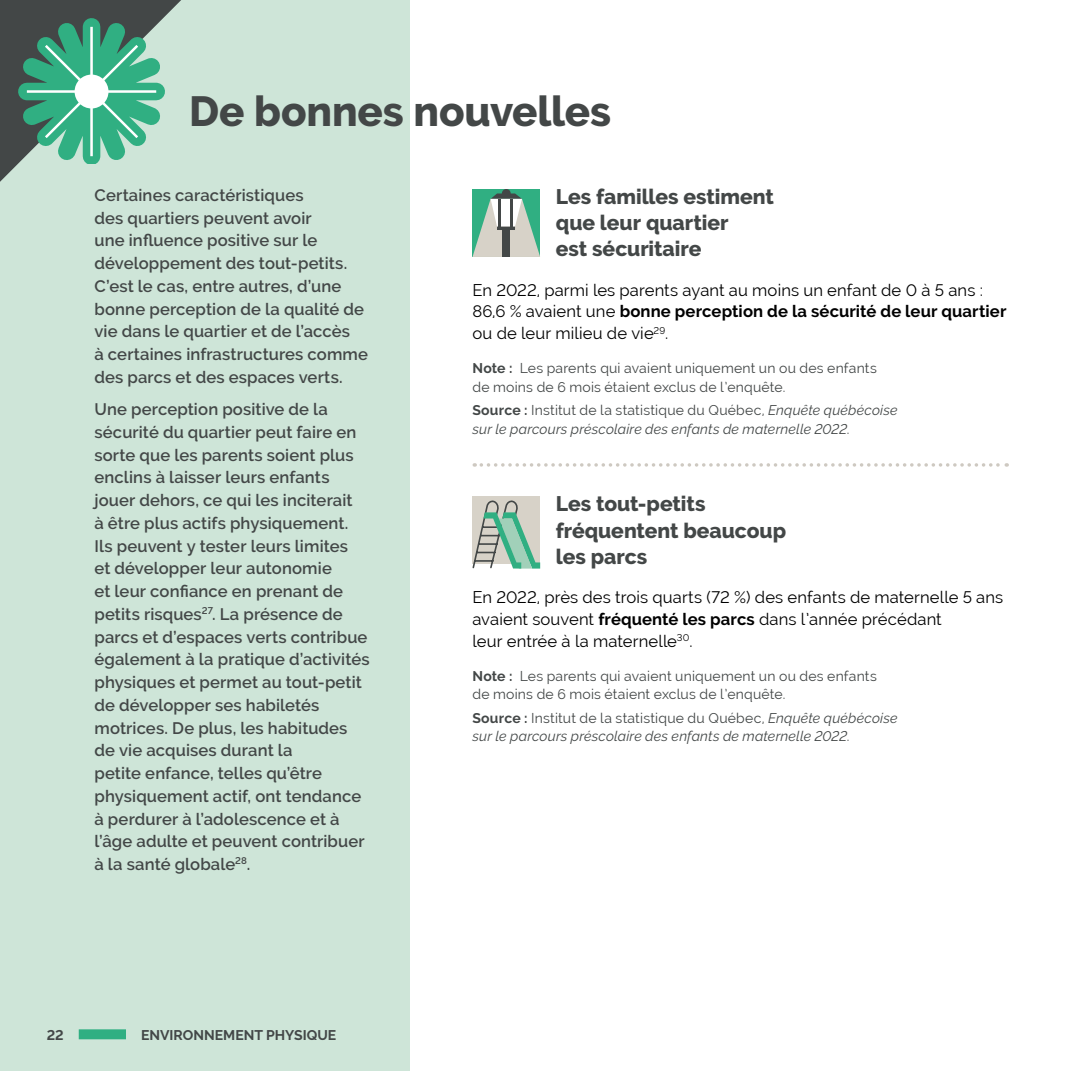
<style>
.page{position:relative;width:1071px;height:1071px;background:#fff}
.page>*{position:absolute;margin:0;border:0;box-sizing:border-box;transform-origin:0 0}
.t1{font:800 42px "Raleway";letter-spacing:-.005em;color:#434747}
.t2{font:800 21px/26.2px "Raleway";letter-spacing:-.005em;color:#434747}
.t3{font:600 16.62px/22.8px "Raleway";letter-spacing:.01em;color:#434747}
.t4{font:16.62px/21.9px "Raleway";letter-spacing:.005em;color:#000}
.t5{font:italic 14px/18.4px "Raleway";letter-spacing:.01em;color:#434747}
.t6{font:14px/18.4px "Raleway";letter-spacing:.015em;color:#434747}
.t7{font:700 14px "Raleway";color:#434747}
.s1{font-weight:700}
.s2{font-weight:700;font-style:normal}
.s3{font-style:normal}
</style>
<div class="page">
<div style="left:0;top:0;width:409px;height:1071px;background:#cee5d8"></div>
<svg style="left:0;top:0;width:181px;height:182px"></svg>
<div style="left:75px;top:75px;width:34px;height:33px;background:#fff;border-radius:50%"></div>
<div style="left:472px;top:189px;width:68px;height:68px;background:#30af82"></div>
<svg style="left:473px;top:193px;width:67px;height:64px"></svg>
<hr style="left:497px;top:227px;width:18px;height:3px;background:#434747">
<div style="left:502px;top:189px;width:9px;height:9px;background:#434747;border-radius:50%"></div>
<hr style="left:499px;top:199px;width:2px;height:28px;background:#434747">
<div style="left:502px;top:229px;width:8px;height:28px;background:#434747"></div>
<hr style="left:511px;top:199px;width:2px;height:28px;background:#434747">
<div style="left:472px;top:496px;width:68px;height:68px;background:#d7d2c8"></div>
<svg style="left:481px;top:463px;width:526px;height:4px"></svg>
<hr style="left:1070px;top:0;width:1px;height:1071px;background:#cee5d8">
<svg style="left:472px;top:501px;width:68px;height:68px"></svg>
<div style="left:79px;top:1029px;width:47px;height:10px;background:#30af82"></div>
<h2 class="t1" style="left:189px;top:87px;width:424px">De bonnes nouvelles</h2>
<p class="t3" style="left:94px;top:184px;width:275px">Certaines caractéristiques<br>des quartiers peuvent avoir<br>une influence positive sur le développement des tout-petits.<br>C’est le cas, entre autres, d’une bonne perception de la qualité de vie dans le quartier et de l’accès<br>à certaines infrastructures comme des parcs et des espaces verts.</p>
<p class="t3" style="left:94px;top:398px;width:277px">Une perception positive de la sécurité du quartier peut faire en sorte que les parents soient plus enclins à laisser leurs enfants jouer dehors, ce qui les inciterait<br>à être plus actifs physiquement.<br>Ils peuvent y tester leurs limites<br>et développer leur autonomie<br>et leur confiance en prenant de petits risques<sup>27</sup>. La présence de parcs et d’espaces verts contribue également à la pratique d’activités physiques et permet au tout-petit de développer ses habiletés motrices. De plus, les habitudes de vie acquises durant la<br>petite enfance, telles qu’être physiquement actif, ont tendance à perdurer à l’adolescence et à l’âge adulte et peuvent contribuer à la santé globale<sup>28</sup>.</p>
<p class="t7" style="left:47px;top:1027px;width:19px">22</p>
<p class="t7" style="left:141px;top:1027px;width:197px">ENVIRONNEMENT PHYSIQUE</p>
<h5 class="t2" style="left:556px;top:184px;width:219px">Les familles estiment que leur quartier<br>est sécuritaire</h5>
<p class="t4" style="left:472px;top:279px;width:536px">En 2022, parmi les parents ayant au moins un enfant de 0 à 5 ans :<br>86,6 % avaient une <span class="s1">bonne perception de la sécurité de leur quartier </span>ou de leur milieu de vie<sup>29</sup>.</p>
<p class="t6" style="left:472px;top:359px;width:406px"><span class="s1">Note :</span> Les parents qui avaient uniquement un ou des enfants de moins de 6 mois étaient exclus de l’enquête.</p>
<p class="t5" style="left:472px;top:401px;width:427px"><span class="s2">Source :</span> <span class="s3">Institut de la statistique du Québec,</span> Enquête québécoise sur le parcours préscolaire des enfants de maternelle 2022<span class="s3">.</span></p>
<h5 class="t2" style="left:556px;top:491px;width:232px">Les tout-petits fréquentent beaucoup les parcs</h5>
<p class="t4" style="left:472px;top:586px;width:532px">En 2022, près des trois quarts (72 %) des enfants de maternelle 5 ans avaient souvent <span class="s1">fréquenté les parcs</span> dans l’année précédant<br>leur entrée à la maternelle<sup>30</sup>.</p>
<p class="t6" style="left:472px;top:667px;width:406px"><span class="s1">Note :</span> Les parents qui avaient uniquement un ou des enfants de moins de 6 mois étaient exclus de l’enquête.</p>
<p class="t5" style="left:472px;top:709px;width:427px"><span class="s2">Source :</span> <span class="s3">Institut de la statistique du Québec,</span> Enquête québécoise sur le parcours préscolaire des enfants de maternelle 2022<span class="s3">.</span></p>
</div>
